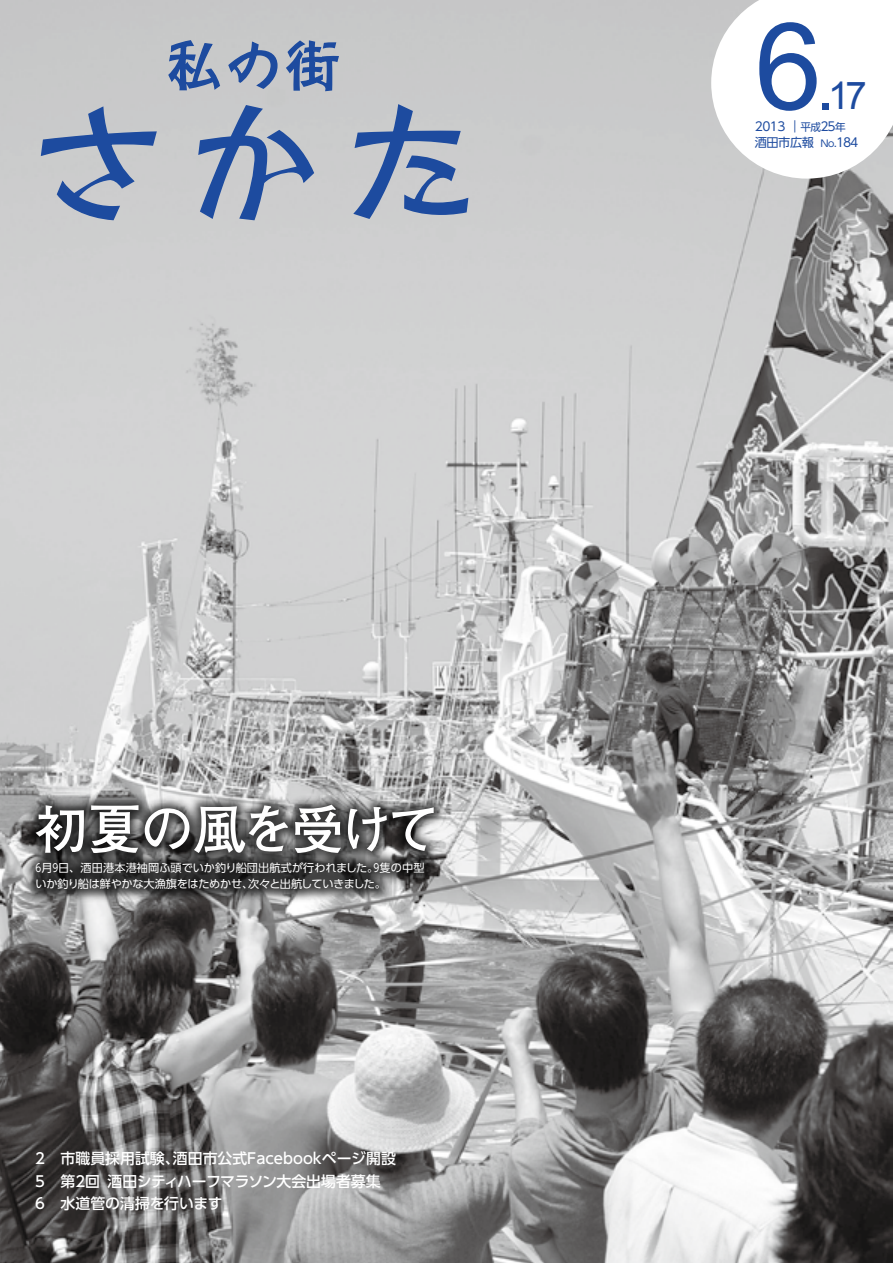
<style>
.page{position:relative;width:893px;height:1263px;background:#fff}
.page>*{position:absolute;margin:0;border:0;box-sizing:border-box;transform-origin:0 0}
.t1{font:700 53.1px "Futo Go B101 Pro";letter-spacing:-.075em;color:#fff}
.t2{font:38.25px "Arial";color:#1d4b9f}
.t3{font:500 14.85px/22.4px "UD Shin Go Pro";color:#fff}
.t4{font:12.15px/15.9px "UD Shin Go Pro";letter-spacing:-.04em;color:#1d4b9f}
.t5{font:11.1px/16.5px "UD Shin Go Pro";letter-spacing:-.015em;color:#fff;scale:.8 1}
.s1{font-size:121.2px}
.s2{font-size:60.6px}
.s3{font-size:10.65px}
.s4{font-size:9.6px}
</style>
<div class="page">
<img style="left:0;top:0;width:893px;height:1263px">
<svg style="left:167px;top:39px;width:54px;height:52px;background:#7f93b7"></svg>
<svg style="left:227px;top:40px;width:51px;height:50px;background:#93a2bc"></svg>
<svg style="left:285px;top:39px;width:55px;height:53px;background:#7c91b6"></svg>
<svg style="left:40px;top:106px;width:118px;height:115px;background:#9daac0"></svg>
<svg style="left:197px;top:104px;width:118px;height:117px;background:#99a6bf"></svg>
<svg style="left:352px;top:103px;width:117px;height:117px;background:#95a3be"></svg>
<svg style="left:711px;top:0;width:182px;height:179px"></svg>
<div style="left:23px;top:792px;width:424px;height:111px;background:#000;opacity:.75"></div>
<p class="t1" style="left:35px;top:786px;width:406px">初夏の風を受けて</p>
<p class="t5" style="left:35px;top:859px;width:488px">6月9日、酒田港本港袖岡ふ頭でいか釣り船団出航式が行われました。9隻の中型いか釣り船は鮮やかな大漁旗をはためかせ、次々と出航していきました。</p>
<p class="t3" style="left:35px;top:1147px;width:362px">2 市職員採用試験、酒田市公式Facebookページ開設<br>5 第2回 酒田シティハーフマラソン大会出場者募集<br>6 水道管の清掃を行います</p>
<p class="t2" style="left:755px;top:71px;width:114px"><span class="s1">6</span><span class="s2">.</span>17</p>
<p class="t4" style="left:755px;top:118px;width:107px">2013 ｜<span class="s3">平成</span>２５<span class="s3">年</span>酒田市広報 <span class="s4">Ｎｏ.</span>１８４</p>
</div>
